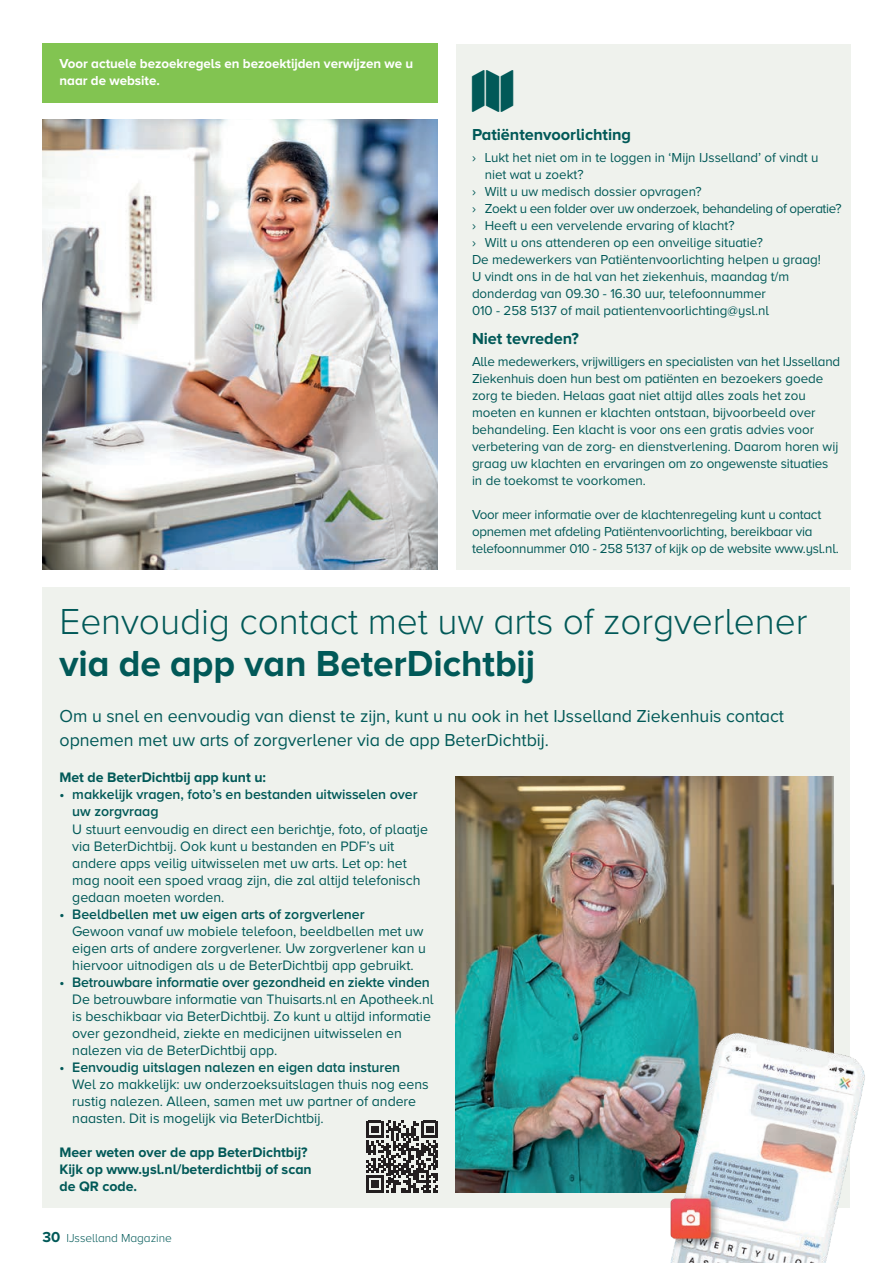
<style>
.page{position:relative;width:893px;height:1263px;background:#fff}
.page>*{position:absolute;margin:0;border:0;box-sizing:border-box;transform-origin:0 0}
.t1{font:300 37.5px "Proxima Nova A";letter-spacing:-.005em;color:#015958}
.t2{font:700 37.5px "Proxima Nova A";letter-spacing:-.005em;color:#015958}
.t3{font:18px/24px "Proxima Nova A";letter-spacing:-.005em;color:#015958}
.t4{font:700 16.5px "Proxima Nova A";letter-spacing:-.005em;color:#015958}
.t5{font:14.25px/17px "Proxima Nova A";letter-spacing:-.005em;color:#015958}
.t6{font:600 14.25px/17px "Proxima Nova A";letter-spacing:-.005em;color:#015958}
.t7{font:700 14.25px/17px "Proxima Nova A";letter-spacing:-.005em;color:#015958}
.t8{font:13.5px/17px "Proxima Nova A";letter-spacing:-.005em;color:#015958}
.t9{font:700 13.5px/17px "Proxima Nova A";letter-spacing:-.005em;color:#fff}
.t10{font:13.5px "Proxima Nova A";letter-spacing:-.03em;color:#015958}
.t11{font:300 12px "Proxima Nova A";letter-spacing:-.005em;color:#015958}
.s1{font-weight:700;font-size:15px}
</style>
<div class="page">
<hr style="left:892px;top:0;width:1px;height:1263px;background:#c3bcb3">
<div style="left:455px;top:45px;width:395px;height:525px;background:#eff2ed"></div>
<div style="left:43px;top:43px;width:395px;height:59px;background:#82c451"></div>
<img style="left:43px;top:119px;width:395px;height:451px">
<div style="left:43px;top:587px;width:807px;height:621px;background:#eff2ed"></div>
<img style="left:455px;top:777px;width:378px;height:416px">
<img style="left:655px;top:1026px;width:238px;height:237px">
<svg style="left:366px;top:1121px;width:72px;height:72px"></svg>
<p class="t9" style="left:60px;top:55px;width:355px">Voor actuele bezoekregels en bezoektijden verwijzen we u naar de website.</p>
<p class="t4" style="left:472px;top:125px;width:161px">Patiëntenvoorlichting</p>
<p class="t8" style="left:472px;top:148px;width:348px">› Lukt het niet om in te loggen in ‘Mijn IJsselland’ of vindt u</p>
<p class="t8" style="left:485px;top:165px;width:100px">niet wat u zoekt?</p>
<p class="t8" style="left:472px;top:182px;width:231px">› Wilt u uw medisch dossier opvragen?</p>
<p class="t10" style="left:472px;top:201px;width:371px">› Zoekt u een folder over uw onderzoek, behandeling of operatie?</p>
<p class="t8" style="left:472px;top:216px;width:264px">› Heeft u een vervelende ervaring of klacht?</p>
<p class="t8" style="left:472px;top:233px;width:292px">› Wilt u ons attenderen op een onveilige situatie?</p>
<p class="t8" style="left:472px;top:250px;width:350px">De medewerkers van Patiëntenvoorlichting helpen u graag!</p>
<p class="t8" style="left:472px;top:268px;width:319px">U vindt ons in de hal van het ziekenhuis, maandag t/m</p>
<p class="t8" style="left:472px;top:285px;width:295px">donderdag van 09.30 - 16.30 uur, telefoonnummer</p>
<p class="t8" style="left:472px;top:302px;width:299px">010 - 258 5137 of mail patientenvoorlichting@ysl.nl</p>
<p class="t4" style="left:472px;top:330px;width:108px">Niet tevreden?</p>
<p class="t8" style="left:472px;top:353px;width:370px">Alle medewerkers, vrijwilligers en specialisten van het IJsselland Ziekenhuis doen hun best om patiënten en bezoekers goede zorg te bieden. Helaas gaat niet altijd alles zoals het zou moeten en kunnen er klachten ontstaan, bijvoorbeeld over behandeling. Een klacht is voor ons een gratis advies voor verbetering van de zorg- en dienstverlening. Daarom horen wij graag uw klachten en ervaringen om zo ongewenste situaties in de toekomst te voorkomen.</p>
<p class="t8" style="left:472px;top:506px;width:369px">Voor meer informatie over de klachtenregeling kunt u contact opnemen met afdeling Patiëntenvoorlichting, bereikbaar via telefoonnummer 010 - 258 5137 of kijk op de website www.ysl.nl.</p>
<h1 class="t1" style="left:60px;top:600px;width:749px">Eenvoudig contact met uw arts of zorgverlener</h1>
<h1 class="t2" style="left:60px;top:642px;width:477px">via de app van BeterDichtbij</h1>
<h2 class="t3" style="left:60px;top:704px;width:726px">Om u snel en eenvoudig van dienst te zijn, kunt u nu ook in het IJsselland Ziekenhuis contact opnemen met uw arts of zorgverlener via de app BeterDichtbij.</h2>
<p class="t7" style="left:60px;top:769px;width:208px">Met de BeterDichtbij app kunt u:</p>
<p class="t6" style="left:72px;top:786px;width:347px;text-indent:-13px">• makkelijk vragen, foto’s en bestanden uitwisselen over uw zorgvraag</p>
<p class="t5" style="left:72px;top:820px;width:357px">U stuurt eenvoudig en direct een berichtje, foto, of plaatje via BeterDichtbij. Ook kunt u bestanden en PDF’s uit andere apps veilig uitwisselen met uw arts. Let op: het mag nooit een spoed vraag zijn, die zal altijd telefonisch gedaan moeten worden.</p>
<p class="t6" style="left:60px;top:905px;width:307px">• Beeldbellen met uw eigen arts of zorgverlener</p>
<p class="t5" style="left:72px;top:922px;width:355px">Gewoon vanaf uw mobiele telefoon, beeldbellen met uw eigen arts of andere zorgverlener. Uw zorgverlener kan u hiervoor uitnodigen als u de BeterDichtbij app gebruikt.</p>
<p class="t6" style="left:60px;top:973px;width:372px">• Betrouwbare informatie over gezondheid en ziekte vinden</p>
<p class="t5" style="left:72px;top:990px;width:363px">De betrouwbare informatie van Thuisarts.nl en Apotheek.nl is beschikbaar via BeterDichtbij. Zo kunt u altijd informatie over gezondheid, ziekte en medicijnen uitwisselen en nalezen via de BeterDichtbij app.</p>
<p class="t6" style="left:60px;top:1058px;width:342px">• Eenvoudig uitslagen nalezen en eigen data insturen</p>
<p class="t5" style="left:72px;top:1075px;width:358px">Wel zo makkelijk: uw onderzoeksuitslagen thuis nog eens rustig nalezen. Alleen, samen met uw partner of andere naasten. Dit is mogelijk via BeterDichtbij.</p>
<p class="t7" style="left:60px;top:1143px;width:254px">Meer weten over de app BeterDichtbij?<br>Kijk op www.ysl.nl/beterdichtbij of scan de QR code.</p>
<p class="t11" style="left:43px;top:1231px;width:131px"><span class="s1">30</span> IJsselland Magazine</p>
</div>
